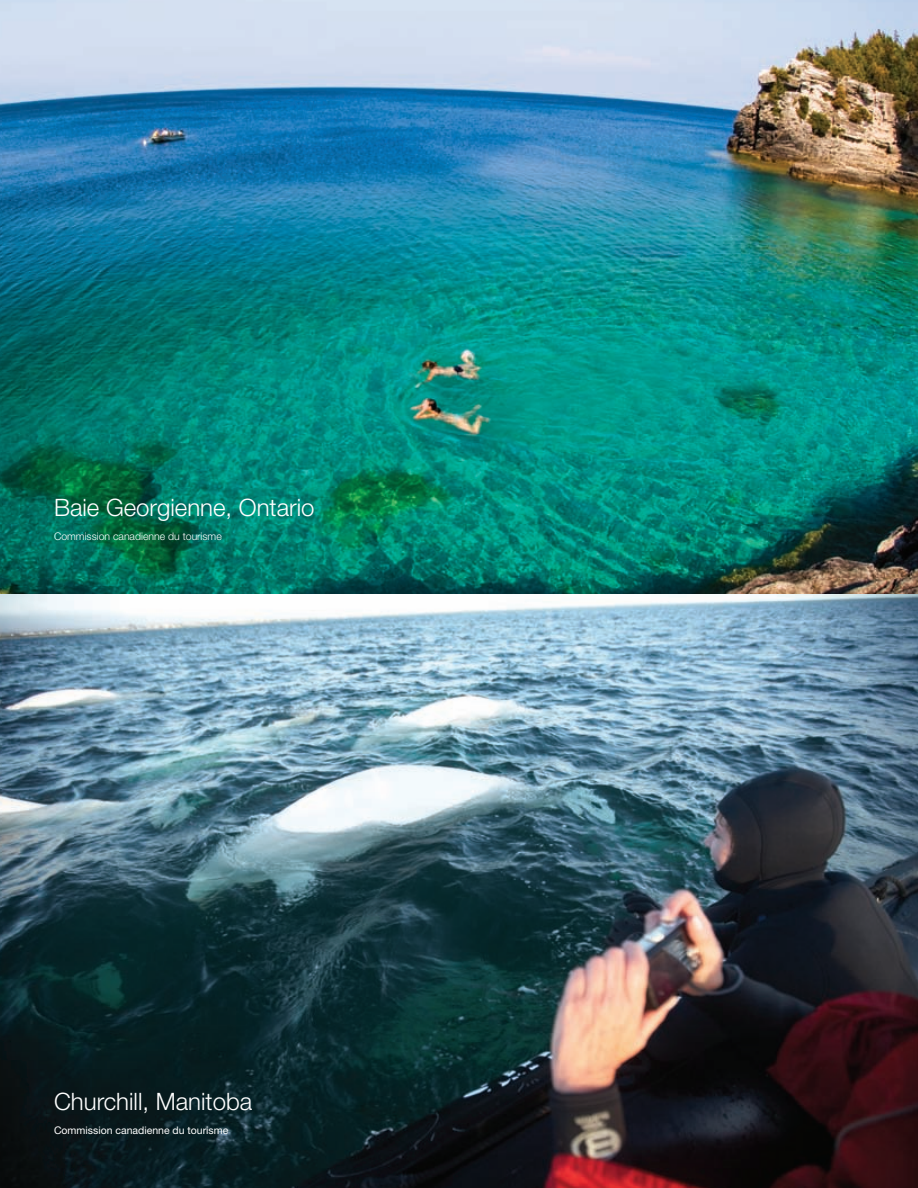
<style>
.page{position:relative;width:918px;height:1188px;background:#fff}
.page>*{position:absolute;margin:0;border:0;box-sizing:border-box;transform-origin:0 0}
.t1{font:300 24px "Helvetica Neue LT Std";color:#fff}
.t2{font:300 10.5px "Helvetica Neue LT Std";color:#fff}
.t3{font:10.5px "Helvetica Neue LT Std";color:#fff}
</style>
<div class="page">
<img style="left:0;top:0;width:918px;height:1188px">
<p class="t1" style="left:54px;top:493px;width:262px">Baie Georgienne, Ontario</p>
<p class="t2" style="left:54px;top:530px;width:169px">Commission canadienne du tourisme</p>
<p class="t1" style="left:54px;top:1087px;width:200px">Churchill, Manitoba</p>
<p class="t3" style="left:54px;top:1124px;width:176px">Commission canadienne du tourisme</p>
</div>
